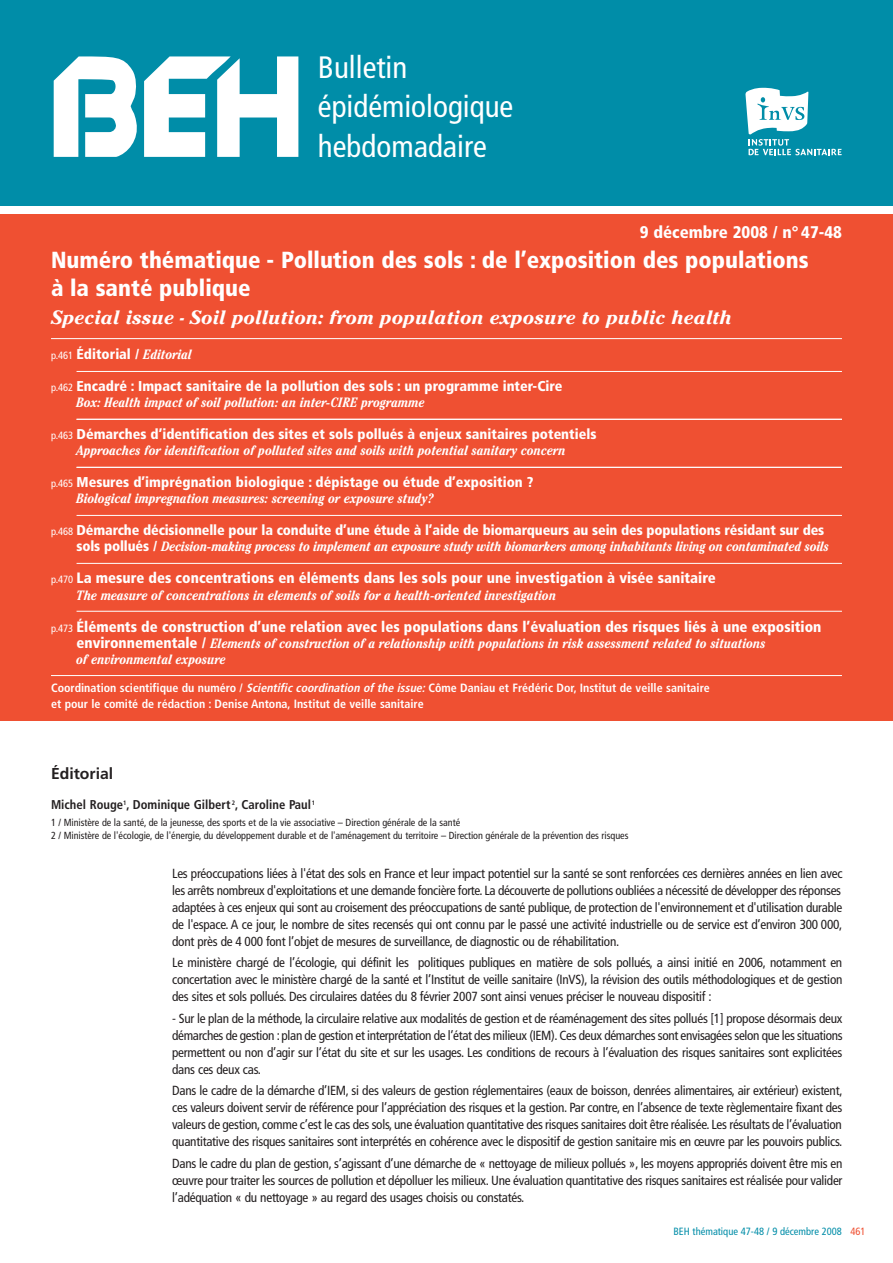
<style>
.page{position:relative;width:893px;height:1263px;background:#fff}
.page>*{position:absolute;margin:0;border:0;box-sizing:border-box;transform-origin:0 0}
.t1{font:condensed 30.9px/39.6px "Frutiger";color:#fff}
.t2{font:900 condensed 23.25px/27.8px "Frutiger";color:#fff}
.t3{font:italic 700 19.2px "Cheltenham";color:#fff}
.t4{font:900 condensed 16.8px "Frutiger";color:#fff}
.t5{font:700 15.75px "Frutiger";color:#231f20}
.t6{font:900 condensed 15px "Frutiger";color:#fff}
.t7{font:900 condensed 14.25px "Frutiger";color:#fff}
.t8{font:italic 700 condensed 13.5px/16px "Cheltenham";color:#fff}
.t9{font:condensed 13.2px/17px "Frutiger";letter-spacing:-.02em;color:#231f20;text-align:justify}
.t10{font:700 condensed 12.75px "Frutiger";color:#231f20}
.t11{font:700 condensed 12px/16px "Frutiger";color:#fff}
.t12{font:condensed 10.5px "Frutiger";color:#008da8}
.t13{font:condensed 10.2px/12.3px "Frutiger";letter-spacing:-.005em;color:#231f20}
.s1{font-weight:400;font-size:10.5px}
.s2{font-family:"Cheltenham";font-weight:700;font-style:italic;font-size:13.5px}
.s3{font-family:"Frutiger";font-weight:900;font-style:normal;font-size:14.25px}
.s4{font-family:"Frutiger";font-weight:900;font-style:normal;font-size:15px}
.s5{font-style:italic}
.s6{color:#ef5032}
</style>
<div class="page">
<div style="left:0;top:0;width:893px;height:206px;background:#008da8"></div>
<svg style="left:54px;top:56px;width:244px;height:101px"></svg>
<svg style="left:745px;top:88px;width:97px;height:67px"></svg>
<div style="left:0;top:215px;width:893px;height:506px;background:#ef5032"></div>
<hr style="left:51px;top:338px;width:791px;height:1px;background:#fff">
<hr style="left:77px;top:371px;width:765px;height:1px;background:#fff">
<hr style="left:77px;top:419px;width:765px;height:1px;background:#fff">
<hr style="left:77px;top:467px;width:765px;height:1px;background:#fff">
<hr style="left:77px;top:515px;width:765px;height:1px;background:#fff">
<hr style="left:77px;top:563px;width:765px;height:1px;background:#fff">
<hr style="left:77px;top:611px;width:765px;height:1px;background:#fff">
<hr style="left:51px;top:675px;width:791px;height:1px;background:#fff">
<h1 class="t1" style="left:318px;top:50px;width:197px">Bulletin épidémiologique hebdomadaire</h1>
<p class="t4" style="left:640px;top:225px;width:204px">9 décembre 2008 / n° 47-48</p>
<h2 class="t2" style="left:51px;top:248px;width:759px">Numéro thématique - Pollution des sols : de l’exposition des populations à la santé publique</h2>
<h3 class="t3" style="left:51px;top:310px;width:682px">Special issue - Soil pollution: from population exposure to public health</h3>
<p class="t7" style="left:51px;top:349px;width:142px"><span class="s1">p.461</span> Éditorial / <span class="s2">Editorial</span></p>
<p class="t7" style="left:51px;top:381px;width:513px"><span class="s1">p.462</span> Encadré : Impact sanitaire de la pollution des sols : un programme inter-Cire</p>
<p class="t8" style="left:77px;top:396px;width:350px">Box: Health impact of soil pollution: an inter-CIRE programme</p>
<p class="t7" style="left:51px;top:429px;width:547px"><span class="s1">p.463</span> Démarches d’identification des sites et sols pollués à enjeux sanitaires potentiels</p>
<p class="t8" style="left:77px;top:444px;width:491px">Approaches for identification of polluted sites and soils with potential sanitary concern</p>
<p class="t7" style="left:51px;top:477px;width:484px"><span class="s1">p.465</span> Mesures d’imprégnation biologique : dépistage ou étude d’exposition ?</p>
<p class="t8" style="left:77px;top:492px;width:359px">Biological impregnation measures: screening or exposure study?</p>
<p class="t7" style="left:51px;top:525px;width:775px"><span class="s1">p.468</span> Démarche décisionnelle pour la conduite d’une étude à l’aide de biomarqueurs au sein des populations résidant sur des</p>
<p class="t8" style="left:77px;top:540px;width:754px"><span class="s3">sols pollués /</span> Decision-making process to implement an exposure study with biomarkers among inhabitants living on contaminated soils</p>
<p class="t6" style="left:51px;top:572px;width:666px"><span class="s1">p.470</span> La mesure des concentrations en éléments dans les sols pour une investigation à visée sanitaire</p>
<p class="t8" style="left:77px;top:588px;width:481px">The measure of concentrations in elements of soils for a health-oriented investigation</p>
<p class="t6" style="left:51px;top:620px;width:772px"><span class="s1">p.473</span> Éléments de construction d’une relation avec les populations dans l’évaluation des risques liés à une exposition</p>
<p class="t8" style="left:77px;top:636px;width:691px"><span class="s4">environnementale /</span> Elements of construction of a relationship with populations in risk assessment related to situations of environmental exposure</p>
<p class="t11" style="left:51px;top:681px;width:660px">Coordination scientifique du numéro / <span class="s5">Scientific coordination of the issue:</span>Côme Daniau et Frédéric Dor, Institut de veille sanitaire et pour le comité de rédaction : Denise Antona, Institut de veille sanitaire</p>
<p class="t5" style="left:51px;top:767px;width:64px">Éditorial</p>
<p class="t10" style="left:51px;top:800px;width:266px">Michel Rouge<sup>1</sup>, Dominique Gilbert <sup>2</sup>, Caroline Paul <sup>1</sup></p>
<p class="t13" style="left:51px;top:817px;width:579px">1 / Ministère de la santé, de la jeunesse, des sports et de la vie associative – Direction générale de la santé<br>2 / Ministère de l'écologie, de l'énergie, du développement durable et de l'aménagement du territoire – Direction générale de la prévention des risques</p>
<p class="t9" style="left:172px;top:866px;width:672px">Les préoccupations liées à l'état des sols en France et leur impact potentiel sur la santé se sont renforcées ces dernières années en lien avec les arrêts nombreux d'exploitations et une demande foncière forte. La découverte de pollutions oubliées a nécessité de développer des réponses adaptées à ces enjeux qui sont au croisement des préoccupations de santé publique, de protection de l'environnement et d'utilisation durable de l'espace. A ce jour, le nombre de sites recensés qui ont connu par le passé une activité industrielle ou de service est d’environ 300 000, dont près de 4 000 font l’objet de mesures de surveillance, de diagnostic ou de réhabilitation.</p>
<p class="t9" style="left:172px;top:955px;width:672px">Le ministère chargé de l’écologie, qui définit les politiques publiques en matière de sols pollués, a ainsi initié en 2006, notamment en concertation avec le ministère chargé de la santé et l’Institut de veille sanitaire (InVS), la révision des outils méthodologiques et de gestion des sites et sols pollués. Des circulaires datées du 8 février 2007 sont ainsi venues préciser le nouveau dispositif :</p>
<p class="t9" style="left:172px;top:1011px;width:672px">- Sur le plan de la méthode, la circulaire relative aux modalités de gestion et de réaménagement des sites pollués [1] propose désormais deux démarches de gestion : plan de gestion et interprétation de l’état des milieux (IEM). Ces deux démarches sont envisagées selon que les situations permettent ou non d’agir sur l’état du site et sur les usages. Les conditions de recours à l’évaluation des risques sanitaires sont explicitées dans ces deux cas.</p>
<p class="t9" style="left:172px;top:1083px;width:672px">Dans le cadre de la démarche d’IEM, si des valeurs de gestion réglementaires (eaux de boisson, denrées alimentaires, air extérieur) existent, ces valeurs doivent servir de référence pour l’appréciation des risques et la gestion. Par contre, en l’absence de texte règlementaire fixant des valeurs de gestion, comme c’est le cas des sols, une évaluation quantitative des risques sanitaires doit être réalisée. Les résultats de l’évaluation quantitative des risques sanitaires sont interprétés en cohérence avec le dispositif de gestion sanitaire mis en œuvre par les pouvoirs publics.</p>
<p class="t9" style="left:172px;top:1156px;width:672px">Dans le cadre du plan de gestion, s’agissant d’une démarche de « nettoyage de milieux pollués », les moyens appropriés doivent être mis en œuvre pour traiter les sources de pollution et dépolluer les milieux. Une évaluation quantitative des risques sanitaires est réalisée pour valider l’adéquation « du nettoyage » au regard des usages choisis ou constatés.</p>
<p class="t12" style="left:673px;top:1227px;width:194px">BEH thématique 47-48 / 9 décembre 2008 <span class="s6">461</span></p>
</div>
